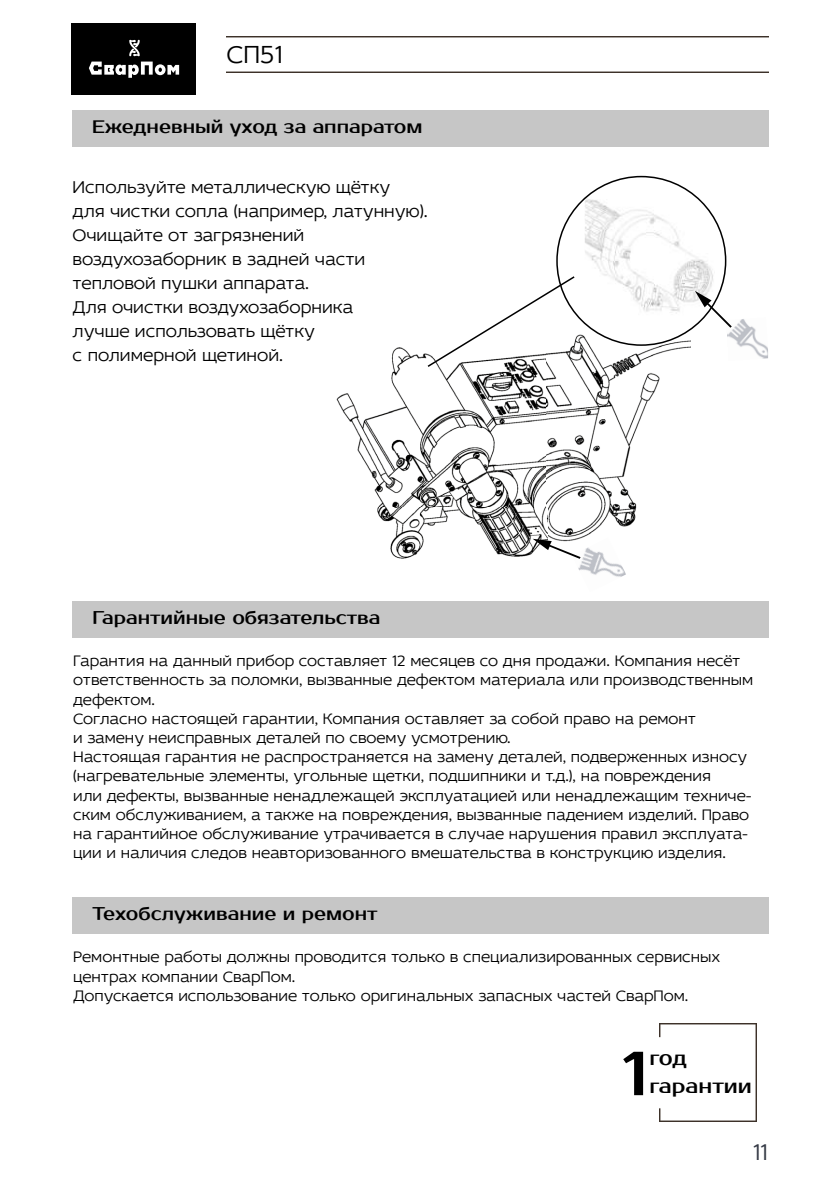
<style>
.page{position:relative;width:840px;height:1191px;background:#fff}
.page>*{position:absolute;margin:0;border:0;box-sizing:border-box;transform-origin:0 0}
.t1{font:62px "Prosto";color:#000}
.t2{font:300 26px "Idealist Sans";color:#000}
.t3{font:300 24px "Idealist Sans";color:#363b46}
.t4{font:20px "Prosto";color:#000}
.t5{font:300 18px/24px "Idealist Sans";color:#000}
.t6{font:18px "Prosto";color:#000}
.t7{font:300 16px/19.2px "Idealist Sans";color:#000}
</style>
<div class="page">
<img style="left:226px;top:36px;width:542px;height:37px">
<div style="left:72px;top:23px;width:124px;height:71px;background:#000"></div>
<svg style="left:129px;top:40px;width:11px;height:16px"></svg>
<svg style="left:89px;top:62px;width:90px;height:16px"></svg>
<img style="left:336px;top:347px;width:324px;height:228px">
<img style="left:571px;top:537px;width:54px;height:40px">
<svg style="left:532px;top:539px;width:48px;height:20px"></svg>
<img style="left:731px;top:319px;width:36px;height:40px">
<svg style="left:427px;top:176px;width:304px;height:191px"></svg>
<div style="left:72px;top:111px;width:696px;height:36px;background:#c6c6c6"></div>
<div style="left:73px;top:601px;width:695px;height:36px;background:#c6c6c6"></div>
<img style="left:659px;top:1024px;width:97px;height:97px">
<div style="left:73px;top:897px;width:695px;height:37px;background:#c6c6c6"></div>
<h2 class="t2" style="left:226px;top:36px;width:57px">СП51</h2>
<p class="t6" style="left:92px;top:116px;width:332px">Ежедневный уход за аппаратом</p>
<p class="t5" style="left:73px;top:175px;width:356px">Используйте металлическую щётку<br>для чистки сопла (например, латунную).<br>Очищайте от загрязнений воздухозаборник в задней части тепловой пушки аппарата.<br>Для очистки воздухозаборника<br>лучше использовать щётку<br>с полимерной щетиной.</p>
<p class="t6" style="left:92px;top:607px;width:289px">Гарантийные обязательства</p>
<p class="t7" style="left:73px;top:650px;width:681px">Гарантия на данный прибор составляет 12 месяцев со дня продажи. Компания несёт ответственность за поломки, вызванные дефектом материала или производственным дефектом.<br>Согласно настоящей гарантии, Компания оставляет за собой право на ремонт<br>и замену неисправных деталей по своему усмотрению.<br>Настоящая гарантия не распространяется на замену деталей, подверженных износу (нагревательные элементы, угольные щетки, подшипники и т.д.), на повреждения<br>или дефекты, вызванные ненадлежащей эксплуатацией или ненадлежащим техниче&shy;ским обслуживанием, а также на повреждения, вызванные падением изделий. Право на гарантийное обслуживание утрачивается в случае нарушения правил эксплуата&shy;ции и наличия следов неавторизованного вмешательства в конструкцию изделия.</p>
<p class="t6" style="left:92px;top:903px;width:287px">Техобслуживание и ремонт</p>
<p class="t7" style="left:73px;top:947px;width:648px">Ремонтные работы должны проводится только в специализированных сервисных центрах компании СварПом.<br>Допускается использование только оригинальных запасных частей СварПом.</p>
<h1 class="t1" style="left:622px;top:1036px;width:26px">1</h1>
<p class="t4" style="left:649px;top:1046px;width:39px">год</p>
<p class="t4" style="left:649px;top:1074px;width:104px">гарантии</p>
<h3 class="t3" style="left:752px;top:1136px;width:16px">11</h3>
</div>
